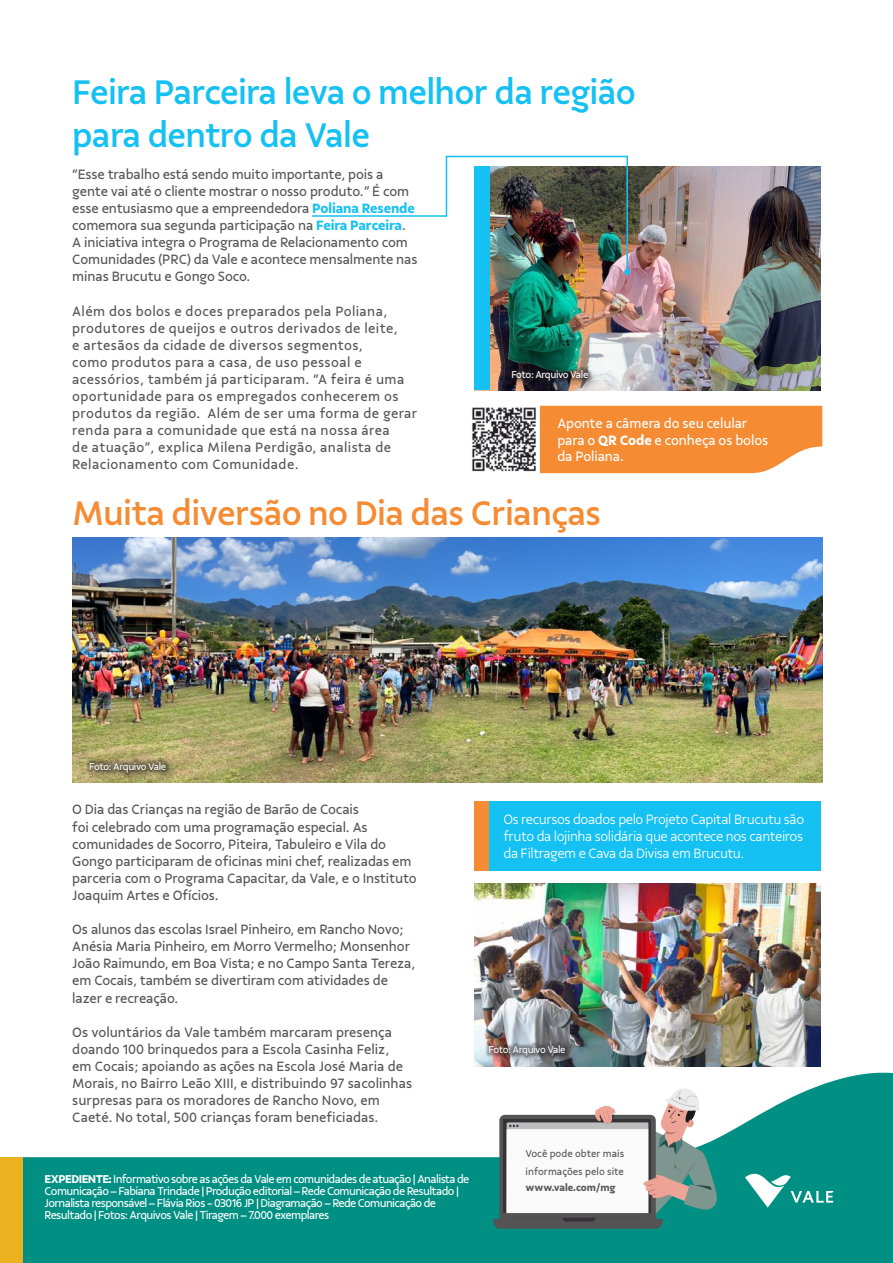
<style>
.page{position:relative;width:893px;height:1263px;background:#fff}
.page>*{position:absolute;margin:0;border:0;box-sizing:border-box;transform-origin:0 0}
.t1{font:500 36px/43.2px "Vale Sans";letter-spacing:-.02em;color:#15c0f2}
.t2{font:500 36px "Vale Sans";letter-spacing:-.02em;color:#f58b32}
.t3{font:14.25px/17.1px "Vale Sans";letter-spacing:-.01em;color:#555}
.t4{font:14.25px/17.1px "Vale Sans";letter-spacing:.025em;color:#555}
.t5{font:300 14.25px/17.1px "Vale Sans";letter-spacing:-.03em;color:#fff;text-align:justify}
.t6{font:14.25px/16.5px "Vale Sans";letter-spacing:-.01em;color:#fff}
.t7{font:12px/12px "Vale Sans";letter-spacing:-.05em;color:#fff}
.t8{font:10.5px "Vale Sans";letter-spacing:-.045em;color:#fff}
.t9{font:10.5px/18px "Vale Sans";color:#555}
.t10{font:700 10.5px "Vale Sans";color:#555}
.s1{font-weight:700;color:#15c0f2}
.s2{font-weight:700}
</style>
<div class="page">
<img style="left:474px;top:884px;width:347px;height:182px">
<svg style="left:22px;top:1072px;width:871px;height:191px;fill:#008f83"></svg>
<svg style="left:493px;top:1087px;width:224px;height:142px"></svg>
<svg style="left:745px;top:1174px;width:88px;height:33px"></svg>
<div style="left:0;top:1157px;width:22px;height:106px;background:#ecb11f"></div>
<div style="left:540px;top:406px;width:282px;height:67px;background:#f58b32"></div>
<img style="left:472px;top:407px;width:64px;height:65px">
<img style="left:490px;top:166px;width:331px;height:224px">
<div style="left:474px;top:166px;width:16px;height:224px;background:#15c0f2"></div>
<svg style="left:509px;top:367px;width:91px;height:24px"></svg>
<svg style="left:508px;top:366px;width:84px;height:18px;background:#363939"></svg>
<hr style="left:312px;top:215px;width:134px;height:2px;background:#15c0f2">
<hr style="left:626px;top:156px;width:2px;height:116px;background:#15c0f2">
<svg style="left:624px;top:269px;width:6px;height:6px"></svg>
<img style="left:72px;top:537px;width:750px;height:245px">
<svg style="left:87px;top:759px;width:91px;height:24px"></svg>
<svg style="left:86px;top:758px;width:84px;height:17px"></svg>
<svg style="left:486px;top:1042px;width:91px;height:24px"></svg>
<svg style="left:485px;top:1041px;width:84px;height:18px;background:#797274"></svg>
<div style="left:474px;top:802px;width:347px;height:69px;background:#15c0f2"></div>
<div style="left:474px;top:802px;width:15px;height:69px;background:#f58b32"></div>
<hr style="left:446px;top:156px;width:1px;height:61px;background:#15c0f2">
<hr style="left:446px;top:156px;width:181px;height:1px;background:#15c0f2">
<p class="t1" style="left:72px;top:70px;width:565px">Feira Parceira leva o melhor da região para dentro da Vale</p>
<p class="t3" style="left:72px;top:165px;width:347px">“Esse trabalho está sendo muito importante, pois a gente vai até o cliente mostrar o nosso produto.” É com esse entusiasmo que a empreendedora <span class="s1">Poliana Resende </span>comemora sua segunda participação na <span class="s1">Feira Parceira</span>.<br>A iniciativa integra o Programa de Relacionamento com Comunidades (PRC) da Vale e acontece mensalmente nas minas Brucutu e Gongo Soco.</p>
<p class="t4" style="left:72px;top:302px;width:347px">Além dos bolos e doces preparados pela Poliana, produtores de queijos e outros derivados de leite,<br>e artesãos da cidade de diversos segmentos,<br>como produtos para a casa, de uso pessoal e acessórios, também já participaram. “A feira é uma oportunidade para os empregados conhecerem os produtos da região. Além de ser uma forma de gerar renda para a comunidade que está na nossa área<br>de atuação”, explica Milena Perdigão, analista de Relacionamento com Comunidade.</p>
<p class="t8" style="left:511px;top:368px;width:79px">Foto: Arquivo Vale</p>
<p class="t6" style="left:557px;top:415px;width:212px">Aponte a câmera do seu celular para o <span class="s2">QR Code</span> e conheça os bolos da Poliana.</p>
<p class="t2" style="left:72px;top:492px;width:530px">Muita diversão no Dia das Crianças</p>
<p class="t8" style="left:89px;top:760px;width:79px">Foto: Arquivo Vale</p>
<p class="t3" style="left:72px;top:801px;width:346px">O Dia das Crianças na região de Barão de Cocais<br>foi celebrado com uma programação especial. As comunidades de Socorro, Piteira, Tabuleiro e Vila do Gongo participaram de oficinas mini chef, realizadas em parceria com o Programa Capacitar, da Vale, e o Instituto Joaquim Artes e Ofícios.</p>
<p class="t3" style="left:72px;top:921px;width:344px">Os alunos das escolas Israel Pinheiro, em Rancho Novo; Anésia Maria Pinheiro, em Morro Vermelho; Monsenhor João Raimundo, em Boa Vista; e no Campo Santa Tereza, em Cocais, também se divertiram com atividades de lazer e recreação.</p>
<p class="t3" style="left:72px;top:1023px;width:341px">Os voluntários da Vale também marcaram presença doando 100 brinquedos para a Escola Casinha Feliz,<br>em Cocais; apoiando as ações na Escola José Maria de Morais, no Bairro Leão XIII, e distribuindo 97 sacolinhas surpresas para os moradores de Rancho Novo, em Caeté. No total, 500 crianças foram beneficiadas.</p>
<p class="t7" style="left:45px;top:1173px;width:426px"><span class="s2">EXPEDIENTE:</span> Informativo sobre as ações da Vale em comunidades de atuação | Analista de Comunicação – Fabiana Trindade | Produção editorial – Rede Comunicação de Resultado | Jornalista responsável – Flávia Rios - 03016 JP | Diagramação – Rede Comunicação de Resultado | Fotos: Arquivos Vale | Tiragem – 7.000 exemplares</p>
<p class="t5" style="left:503px;top:810px;width:302px">Os recursos doados pelo Projeto Capital Brucutu são fruto da lojinha solidária que acontece nos canteiros da Filtragem e Cava da Divisa em Brucutu.</p>
<p class="t8" style="left:489px;top:1043px;width:79px">Foto: Arquivo Vale</p>
<p class="t9" style="left:526px;top:1145px;width:100px">Você pode obter mais informações pelo site</p>
<p class="t10" style="left:526px;top:1181px;width:92px">www.vale.com/mg</p>
</div>
